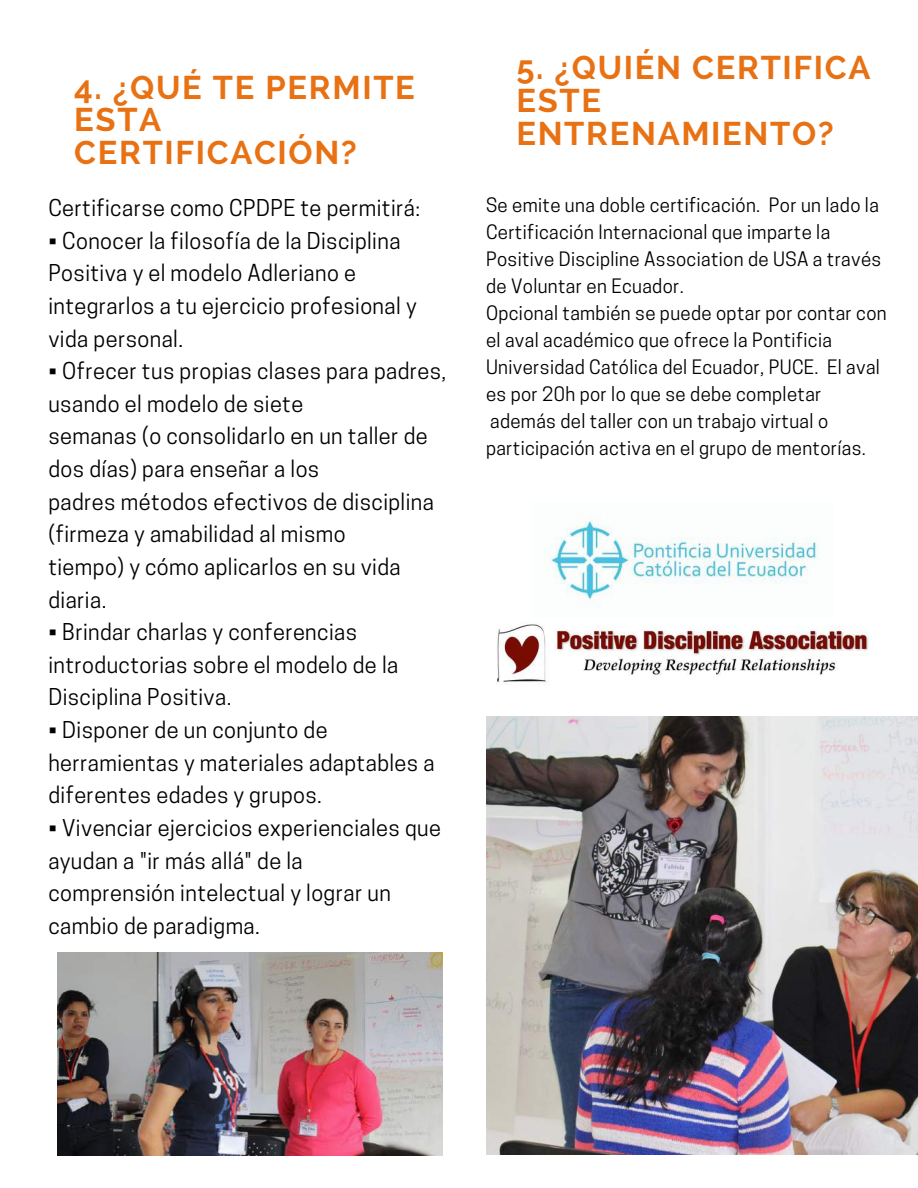
<style>
.page{position:relative;width:918px;height:1188px;background:#fff}
.page>*{position:absolute;margin:0;border:0;box-sizing:border-box;transform-origin:0 0}
.t1{font:700 32.7px/32.7px "Raleway";letter-spacing:.05em;color:#e87113}
.t2{font:21.75px/32.7px "Cooper Hewitt";letter-spacing:.02em;color:#000}
.t3{font:18.75px/27px "Cooper Hewitt";letter-spacing:.02em;color:#000}
</style>
<div class="page">
<img style="left:57px;top:953px;width:385px;height:202px">
<img style="left:486px;top:717px;width:432px;height:437px">
<img style="left:497px;top:624px;width:372px;height:59px">
<img style="left:544px;top:518px;width:276px;height:89px">
<h1 class="t1" style="left:74px;top:71px;width:342px">4. ¿QUÉ TE PERMITE<br>ESTA<br>CERTIFICACIÓN?</h1>
<p class="t2" style="left:48px;top:194px;width:373px">Certificarse como CPDPE te permitirá:</p>
<p class="t2" style="left:48px;top:227px;width:370px">• Conocer la filosofía de la Disciplina<br>Positiva y el modelo Adleriano e integrarlos a tu ejercicio profesional y vida personal.</p>
<p class="t2" style="left:48px;top:357px;width:399px">• Ofrecer tus propias clases para padres, usando el modelo de siete<br>semanas (o consolidarlo en un taller de dos días) para enseñar a los<br>padres métodos efectivos de disciplina (firmeza y amabilidad al mismo<br>tiempo) y cómo aplicarlos en su vida diaria.</p>
<p class="t2" style="left:48px;top:618px;width:351px">• Brindar charlas y conferencias introductorias sobre el modelo de la<br>Disciplina Positiva.</p>
<p class="t2" style="left:48px;top:716px;width:388px">• Disponer de un conjunto de herramientas y materiales adaptables a diferentes edades y grupos.</p>
<p class="t2" style="left:48px;top:814px;width:394px">• Vivenciar ejercicios experienciales que ayudan a "ir más allá" de la<br>comprensión intelectual y lograr un cambio de paradigma.</p>
<h1 class="t1" style="left:516px;top:52px;width:356px">5. ¿QUIÉN CERTIFICA<br>ESTE<br>ENTRENAMIENTO?</h1>
<p class="t3" style="left:486px;top:194px;width:402px">Se emite una doble certificación. Por un lado la Certificación Internacional que imparte la Positive Discipline Association de USA a través de Voluntar en Ecuador.<br>Opcional también se puede optar por contar con el aval académico que ofrece la Pontificia Universidad Católica del Ecuador, PUCE. El aval es por 20h por lo que se debe completar además del taller con un trabajo virtual o participación activa en el grupo de mentorías.</p>
</div>
